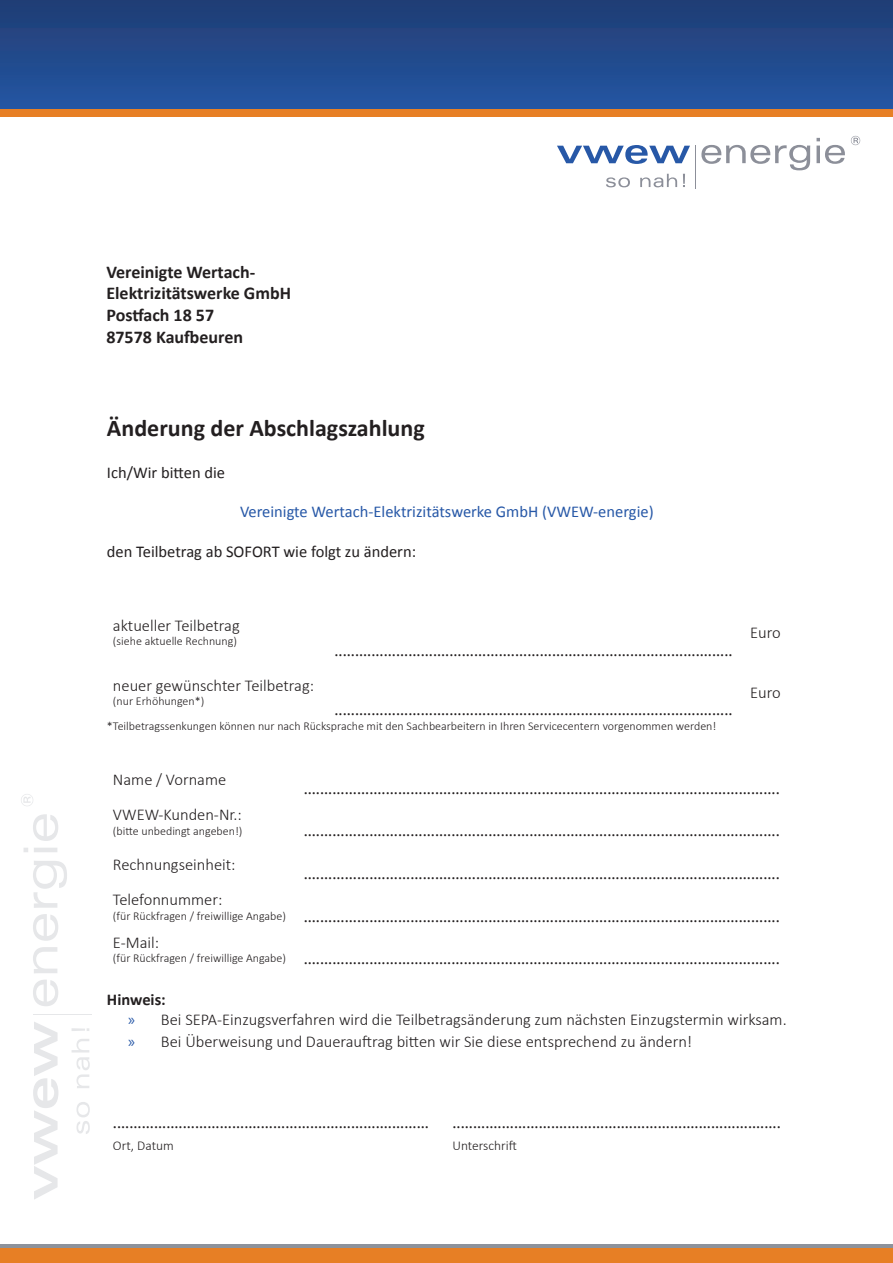
<style>
.page{position:relative;width:893px;height:1263px;background:#fff}
.page>*{position:absolute;margin:0;border:0;box-sizing:border-box;transform-origin:0 0}
.t1{font:700 24px "Calibri";color:#231f20}
.t2{font:18px "Minion Pro";color:#231f20}
.t3{font:700 18px/21.6px "Calibri";color:#231f20}
.t4{font:300 16.5px "Calibri";color:#231f20}
.t5{font:16.5px "Calibri";color:#231f20}
.t6{font:16.5px "Calibri";color:#2758a7}
.t7{font:700 16.5px "Calibri";color:#231f20}
.t8{font:300 13.5px "Calibri";color:#231f20}
.t9{font:300 12px "Calibri";color:#231f20}
.s1{font-family:"Myriad Pro";font-weight:400;color:#2758a7}
</style>
<div class="page">
<svg style="left:0;top:1244px;width:893px;height:5px;background:#9f8e83"></svg>
<div style="left:0;top:1249px;width:893px;height:14px;background:#e77f25"></div>
<svg style="left:33px;top:1022px;width:25px;height:177px"></svg>
<svg style="left:24px;top:814px;width:43px;height:192px"></svg>
<svg style="left:72px;top:1028px;width:18px;height:106px"></svg>
<svg style="left:21px;top:794px;width:12px;height:12px"></svg>
<hr style="left:33px;top:1014px;width:59px;height:1px;background:#e6e7e9">
<div style="left:0;top:109px;width:893px;height:7px;background:#e77f25"></div>
<div style="left:0;top:0;width:893px;height:109px;background:linear-gradient(to bottom,#203d73,#2456a3)"></div>
<svg style="left:557px;top:145px;width:133px;height:19px"></svg>
<svg style="left:701px;top:138px;width:144px;height:32px"></svg>
<svg style="left:606px;top:174px;width:79px;height:13px"></svg>
<svg style="left:851px;top:136px;width:9px;height:9px"></svg>
<hr style="left:695px;top:145px;width:1px;height:44px;background:#8c8f99">
<p class="t3" style="left:106px;top:261px;width:186px">Vereinigte Wertach-<br>Elektrizitätswerke GmbH<br>Postfach 18 57<br>87578 Kaufbeuren</p>
<p class="t1" style="left:107px;top:413px;width:319px">Änderung der Abschlagszahlung</p>
<p class="t5" style="left:107px;top:462px;width:120px">Ich/Wir bitten die</p>
<p class="t6" style="left:240px;top:501px;width:415px">Vereinigte Wertach-Elektrizitätswerke GmbH (VWEW-energie)</p>
<p class="t5" style="left:107px;top:541px;width:311px">den Teilbetrag ab SOFORT wie folgt zu ändern:</p>
<p class="t4" style="left:113px;top:615px;width:128px">aktueller Teilbetrag</p>
<p class="t9" style="left:113px;top:634px;width:125px">(siehe aktuelle Rechnung)</p>
<p class="t4" style="left:113px;top:675px;width:203px">neuer gewünschter Teilbetrag:</p>
<p class="t9" style="left:113px;top:694px;width:93px">(nur Erhöhungen*)</p>
<p class="t2" style="left:334px;top:638px;width:400px">.................................................................................................</p>
<p class="t2" style="left:334px;top:698px;width:400px">.................................................................................................</p>
<p class="t9" style="left:107px;top:718px;width:611px">*Teilbetragssenkungen können nur nach Rücksprache mit den Sachbearbeitern in Ihren Servicecentern vorgenommen werden!</p>
<p class="t4" style="left:113px;top:769px;width:115px">Name / Vorname</p>
<p class="t4" style="left:750px;top:623px;width:32px">Euro</p>
<p class="t4" style="left:750px;top:682px;width:32px">Euro</p>
<p class="t2" style="left:304px;top:776px;width:478px">....................................................................................................................</p>
<p class="t4" style="left:113px;top:804px;width:130px">VWEW-Kunden-Nr.:</p>
<p class="t9" style="left:113px;top:823px;width:131px">(bitte unbedingt angeben!)</p>
<p class="t2" style="left:304px;top:819px;width:478px">....................................................................................................................</p>
<p class="t4" style="left:113px;top:854px;width:124px">Rechnungseinheit:</p>
<p class="t2" style="left:304px;top:861px;width:478px">....................................................................................................................</p>
<p class="t4" style="left:113px;top:889px;width:111px">Telefonnummer:</p>
<p class="t9" style="left:113px;top:908px;width:174px">(für Rückfragen / freiwillige Angabe)</p>
<p class="t2" style="left:304px;top:904px;width:478px">....................................................................................................................</p>
<p class="t4" style="left:113px;top:932px;width:48px">E-Mail:</p>
<p class="t9" style="left:113px;top:951px;width:174px">(für Rückfragen / freiwillige Angabe)</p>
<p class="t2" style="left:304px;top:946px;width:478px">....................................................................................................................</p>
<p class="t7" style="left:107px;top:989px;width:60px">Hinweis:</p>
<p class="t4" style="left:128px;top:1009px;width:660px"><span class="s1">»</span> Bei SEPA-Einzugsverfahren wird die Teilbetragsänderung zum nächsten Einzugstermin wirksam.</p>
<p class="t4" style="left:128px;top:1031px;width:566px"><span class="s1">»</span> Bei Überweisung und Dauerauftrag bitten wir Sie diese entsprechend zu ändern!</p>
<p class="t2" style="left:113px;top:1110px;width:318px">.............................................................................</p>
<p class="t2" style="left:452px;top:1110px;width:330px">................................................................................</p>
<p class="t8" style="left:113px;top:1137px;width:62px">Ort, Datum</p>
<p class="t8" style="left:452px;top:1137px;width:66px">Unterschrift</p>
</div>
